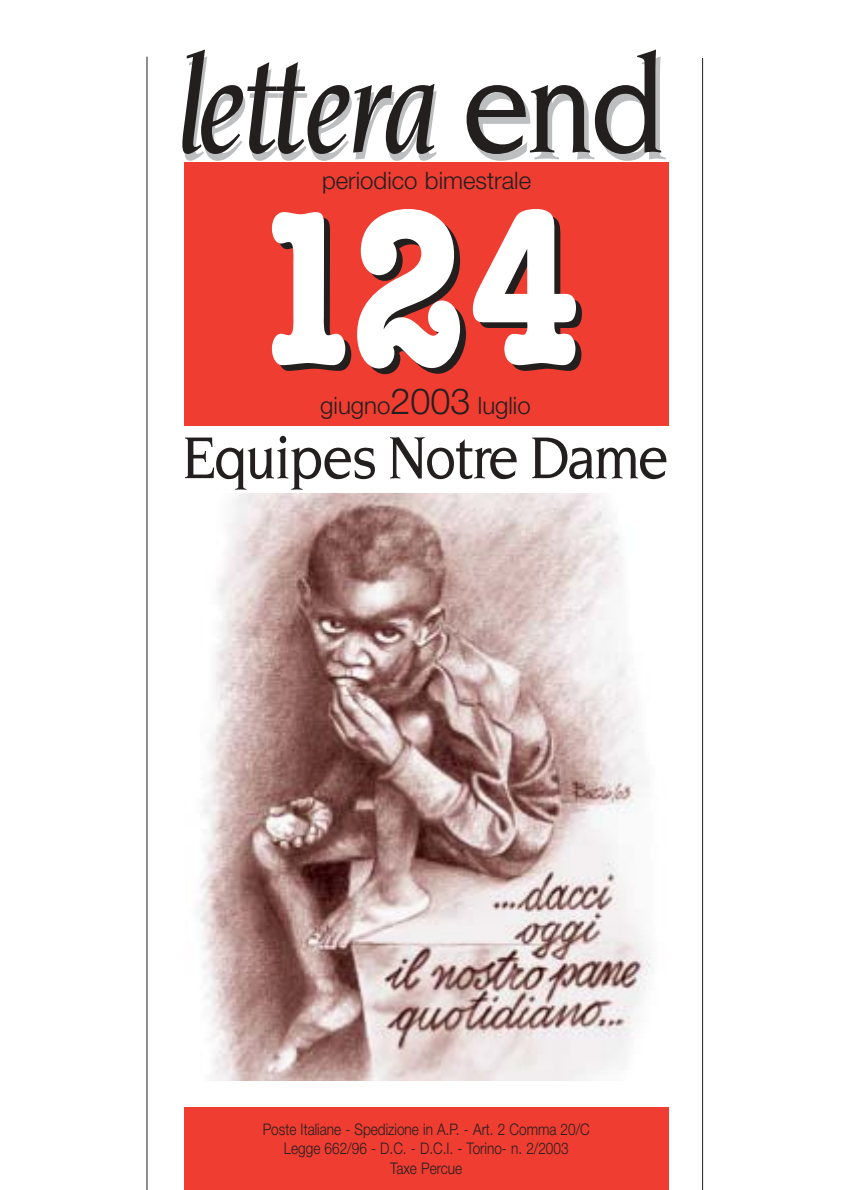
<style>
.page{position:relative;width:850px;height:1190px;background:#fff}
.page>*{position:absolute;margin:0;border:0;box-sizing:border-box;transform-origin:0 0}
.t1{font:700 220px "American Typewriter";color:#fff;scale:.8 1}
.t2{font:italic 500 140px "Novarese";letter-spacing:-.05em;color:#231f1f;scale:.9 1}
.t3{font:500 64px "Novarese";letter-spacing:-.025em;color:#231f1f;scale:.88 1}
.t4{font:300 24px "Helvetica Neue";color:#231f1f}
.t5{font:300 16px/19.2px "Helvetica Neue";color:#231f1f;text-align:center;scale:.85 1}
.s1{font-style:normal}
.s2{font-size:36px}
</style>
<div class="page">
<div style="left:184px;top:162px;width:484px;height:264px;background:#ef3d32"></div>
<div style="left:184px;top:1107px;width:485px;height:83px;background:#ef3d32"></div>
<img style="left:198px;top:493px;width:455px;height:588px">
<hr style="left:146px;top:57px;width:1px;height:1133px;background:#231f1f">
<hr style="left:702px;top:58px;width:1px;height:1132px;background:#231f1f">
<h2 class="t2" style="left:176px;top:50px;width:546px">lettera <span class="s1">end</span></h2>
<h3 class="t4" style="left:322px;top:172px;width:211px">periodico bimestrale</h3>
<h1 class="t1" style="left:246px;top:213px;width:423px">124</h1>
<h3 class="t4" style="left:320px;top:397px;width:212px">giugno<span class="s2">2003</span> luglio</h3>
<h3 class="t3" style="left:182px;top:431px;width:555px">Equipes Notre Dame</h3>
<p class="t5" style="left:263px;top:1121px;width:386px">Poste Italiane - Spedizione in A.P. - Art. 2 Comma 20/C<br>Legge 662/96 - D.C. - D.C.I. - Torino- n. 2/2003<br>Taxe Percue</p>
</div>
